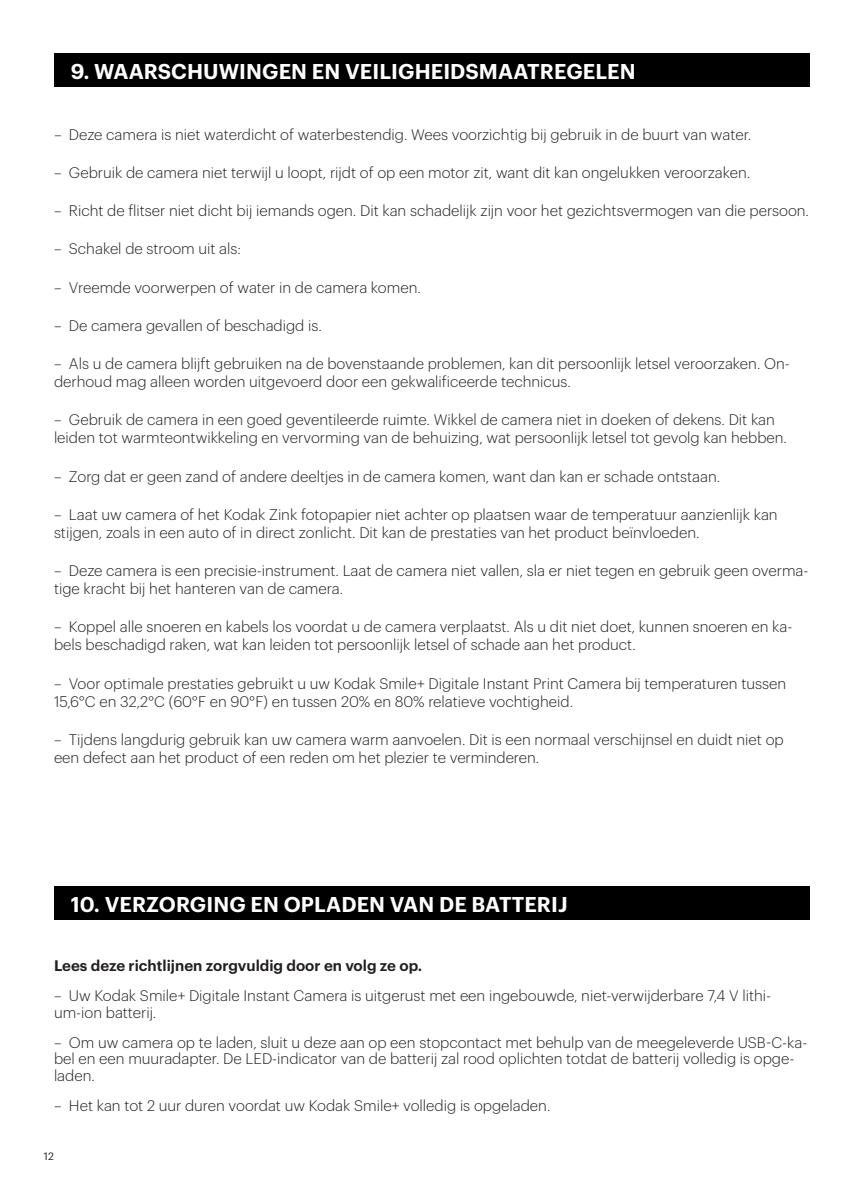
<style>
.page{position:relative;width:864px;height:1188px;background:#fff}
.page>*{position:absolute;margin:0;border:0;box-sizing:border-box;transform-origin:0 0}
.t1{font:600 21px "Graphik";letter-spacing:.005em;color:#fff}
.t2{font:300 15px/18px "Graphik";color:#231f20}
.t3{font:600 15px "Graphik";color:#231f20}
.t4{font:10.5px "Graphik";color:#231f20}
</style>
<div class="page">
<div style="left:54px;top:887px;width:756px;height:33px;background:#000001"></div>
<div style="left:54px;top:54px;width:756px;height:33px;background:#000001"></div>
<h1 class="t1" style="left:71px;top:55px;width:566px">9. WAARSCHUWINGEN EN VEILIGHEIDSMAATREGELEN</h1>
<p class="t2" style="left:54px;top:124px;width:699px">– Deze camera is niet waterdicht of waterbestendig. Wees voorzichtig bij gebruik in de buurt van water.</p>
<p class="t2" style="left:54px;top:162px;width:698px">– Gebruik de camera niet terwijl u loopt, rijdt of op een motor zit, want dit kan ongelukken veroorzaken.</p>
<p class="t2" style="left:54px;top:200px;width:757px">– Richt de flitser niet dicht bij iemands ogen. Dit kan schadelijk zijn voor het gezichtsvermogen van die persoon.</p>
<p class="t2" style="left:54px;top:239px;width:189px">– Schakel de stroom uit als:</p>
<p class="t2" style="left:54px;top:277px;width:368px">– Vreemde voorwerpen of water in de camera komen.</p>
<p class="t2" style="left:54px;top:315px;width:269px">– De camera gevallen of beschadigd is.</p>
<p class="t2" style="left:54px;top:353px;width:737px">– Als u de camera blijft gebruiken na de bovenstaande problemen, kan dit persoonlijk letsel veroorzaken. On&shy;derhoud mag alleen worden uitgevoerd door een gekwalificeerde technicus.</p>
<p class="t2" style="left:54px;top:410px;width:735px">– Gebruik de camera in een goed geventileerde ruimte. Wikkel de camera niet in doeken of dekens. Dit kan leiden tot warmteontwikkeling en vervorming van de behuizing, wat persoonlijk letsel tot gevolg kan hebben.</p>
<p class="t2" style="left:54px;top:466px;width:668px">– Zorg dat er geen zand of andere deeltjes in de camera komen, want dan kan er schade ontstaan.</p>
<p class="t2" style="left:54px;top:504px;width:725px">– Laat uw camera of het Kodak Zink fotopapier niet achter op plaatsen waar de temperatuur aanzienlijk kan stijgen, zoals in een auto of in direct zonlicht. Dit kan de prestaties van het product beïnvloeden.</p>
<p class="t2" style="left:54px;top:560px;width:756px">– Deze camera is een precisie-instrument. Laat de camera niet vallen, sla er niet tegen en gebruik geen overma&shy;tige kracht bij het hanteren van de camera.</p>
<p class="t2" style="left:54px;top:617px;width:740px">– Koppel alle snoeren en kabels los voordat u de camera verplaatst. Als u dit niet doet, kunnen snoeren en ka&shy;bels beschadigd raken, wat kan leiden tot persoonlijk letsel of schade aan het product.</p>
<p class="t2" style="left:54px;top:673px;width:734px">– Voor optimale prestaties gebruikt u uw Kodak Smile+ Digitale Instant Print Camera bij temperaturen tussen<br>15,6°C en 32,2°C (60°F en 90°F) en tussen 20% en 80% relatieve vochtigheid.</p>
<p class="t2" style="left:54px;top:729px;width:731px">– Tijdens langdurig gebruik kan uw camera warm aanvoelen. Dit is een normaal verschijnsel en duidt niet op een defect aan het product of een reden om het plezier te verminderen.</p>
<h1 class="t1" style="left:71px;top:888px;width:498px">10. VERZORGING EN OPLADEN VAN DE BATTERIJ</h1>
<p class="t3" style="left:54px;top:954px;width:370px">Lees deze richtlijnen zorgvuldig door en volg ze op.</p>
<p class="t2" style="left:54px;top:987px;width:719px;line-height:16.5px">– Uw Kodak Smile+ Digitale Instant Camera is uitgerust met een ingebouwde, niet-verwijderbare 7,4 V lithi&shy;um-ion batterij.</p>
<p class="t2" style="left:54px;top:1033px;width:755px;line-height:16.5px">– Om uw camera op te laden, sluit u deze aan op een stopcontact met behulp van de meegeleverde USB-C-ka&shy;bel en een muuradapter. De LED-indicator van de batterij zal rood oplichten totdat de batterij volledig is opge&shy;laden.</p>
<p class="t2" style="left:54px;top:1095px;width:498px">– Het kan tot 2 uur duren voordat uw Kodak Smile+ volledig is opgeladen.</p>
<p class="t4" style="left:44px;top:1148px;width:12px">12</p>
</div>
